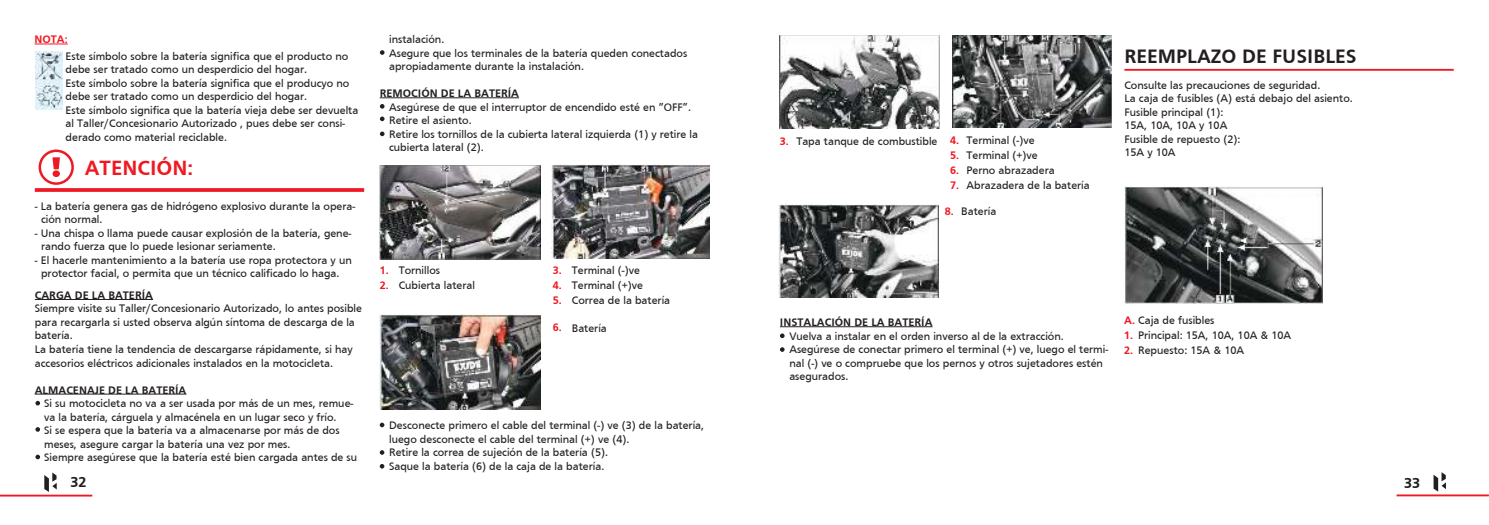
<style>
.page{position:relative;width:1489px;height:525px;background:#fff}
.page>*{position:absolute;margin:0;border:0;box-sizing:border-box;transform-origin:0 0}
.t1{font:700 21.25px "Frutiger";color:#ef1923}
.t2{font:700 20px "Frutiger";color:#241f1f}
.t3{font:700 15px "Frutiger";color:#241f1f}
.t4{font:11.25px/13.5px "Frutiger";color:#241f1f}
.t5{font:700 11.25px "Frutiger";color:#241f1f}
.t6{font:700 11.25px/15px "Frutiger";color:#ef1923;text-align:justify}
.s1{font-weight:700;color:#ef1923}
</style>
<div class="page">
<hr style="left:0;top:494px;width:92px;height:2px;background:#ef1923">
<svg style="left:44px;top:472px;width:13px;height:19px"></svg>
<hr style="left:1396px;top:494px;width:92px;height:2px;background:#ef1923">
<svg style="left:1433px;top:472px;width:12px;height:19px"></svg>
<hr style="left:35px;top:44px;width:33px;height:1px;background:#ef1923">
<div style="left:39px;top:149px;width:35px;height:36px;border:3px solid #ef1923;border-radius:50%"></div>
<svg style="left:52px;top:157px;width:8px;height:20px"></svg>
<svg style="left:35px;top:188px;width:329px;height:4px"></svg>
<hr style="left:35px;top:299px;width:118px;height:1px;background:#241f1f">
<hr style="left:35px;top:393px;width:151px;height:1px;background:#241f1f">
<hr style="left:380px;top:97px;width:139px;height:1px;background:#241f1f">
<img style="left:380px;top:165px;width:160px;height:94px">
<img style="left:380px;top:314px;width:160px;height:95px">
<img style="left:551px;top:165px;width:158px;height:93px">
<svg style="left:35px;top:400px;width:5px;height:5px"></svg>
<svg style="left:35px;top:427px;width:5px;height:4px"></svg>
<svg style="left:35px;top:454px;width:5px;height:5px"></svg>
<svg style="left:380px;top:50px;width:4px;height:5px"></svg>
<svg style="left:380px;top:104px;width:4px;height:5px"></svg>
<svg style="left:380px;top:116px;width:4px;height:5px"></svg>
<svg style="left:380px;top:131px;width:4px;height:5px"></svg>
<svg style="left:380px;top:422px;width:4px;height:5px"></svg>
<svg style="left:380px;top:450px;width:4px;height:4px"></svg>
<svg style="left:380px;top:464px;width:4px;height:4px"></svg>
<img style="left:780px;top:35px;width:159px;height:93px">
<img style="left:778px;top:205px;width:160px;height:92px">
<img style="left:952px;top:35px;width:159px;height:92px">
<hr style="left:780px;top:326px;width:152px;height:1px;background:#241f1f">
<svg style="left:780px;top:333px;width:4px;height:5px"></svg>
<svg style="left:780px;top:347px;width:4px;height:4px"></svg>
<hr style="left:1124px;top:69px;width:329px;height:2px;background:#ef1923">
<img style="left:1124px;top:186px;width:198px;height:117px">
<img style="left:35px;top:51px;width:28px;height:58px">
<p class="t6" style="left:35px;top:32px;width:35px">NOTA:</p>
<p class="t4" style="left:66px;top:49px;width:294px">Este símbolo sobre la batería significa que el producto no debe ser tratado como un desperdicio del hogar.<br>Este símbolo sobre la batería significa que el producyo no debe ser tratado como un desperdicio del hogar.<br>Este símbolo significa que la batería vieja debe ser devuelta al Taller/Concesionario Autorizado , pues debe ser consi&shy;derado como material reciclable.</p>
<h1 class="t1" style="left:85px;top:157px;width:110px">ATENCIÓN:</h1>
<p class="t4" style="left:41px;top:199px;width:316px;text-indent:-6px">- La batería genera gas de hidrógeno explosivo durante la opera&shy;ción normal.</p>
<p class="t4" style="left:41px;top:226px;width:312px;text-indent:-6px">- Una chispa o llama puede causar explosión de la batería, gene&shy;rando fuerza que lo puede lesionar seriamente.</p>
<p class="t4" style="left:35px;top:253px;width:318px;text-align:center">- El hacerle mantenimiento a la batería use ropa protectora y un protector facial, o permita que un técnico calificado lo haga.</p>
<p class="t5" style="left:35px;top:289px;width:120px">CARGA DE LA BATERÍA</p>
<p class="t4" style="left:35px;top:302px;width:329px">Siempre visite su Taller/Concesionario Autorizado, lo antes posible para recargarla si usted observa algún síntoma de descarga de la batería.<br>La batería tiene la tendencia de descargarse rápidamente, si hay accesorios eléctricos adicionales instalados en la motocicleta.</p>
<p class="t5" style="left:35px;top:383px;width:153px">ALMACENAJE DE LA BATERÍA</p>
<p class="t4" style="left:44px;top:396px;width:314px">Si su motocicleta no va a ser usada por más de un mes, remue&shy;va la batería, cárguela y almacénela en un lugar seco y frío.<br>Si se espera que la batería va a almacenarse por más de dos meses, asegure cargar la batería una vez por mes.<br>Siempre asegúrese que la batería esté bien cargada antes de su</p>
<p class="t4" style="left:389px;top:33px;width:300px">instalación.<br>Asegure que los terminales de la batería queden conectados apropiadamente durante la instalación.</p>
<p class="t5" style="left:380px;top:88px;width:141px">REMOCIÓN DE LA BATERÍA</p>
<p class="t4" style="left:389px;top:100px;width:310px">Asegúrese de que el interruptor de encendido esté en ”OFF”.<br>Retire el asiento.<br>Retire los tornillos de la cubierta lateral izquierda (1) y retire la cubierta lateral (2).</p>
<p class="t4" style="left:398px;top:263px;width:78px;line-height:15px">Tornillos<br>Cubierta lateral</p>
<p class="t4" style="left:572px;top:263px;width:100px;line-height:15px">Terminal (-)ve<br>Terminal (+)ve<br>Correa de la batería</p>
<p class="t4" style="left:572px;top:321px;width:37px">Batería</p>
<p class="t6" style="left:380px;top:263px;width:11px">1.<br>2.</p>
<p class="t6" style="left:553px;top:263px;width:11px">3.<br>4.<br>5.</p>
<p class="t6" style="left:553px;top:320px;width:11px">6.</p>
<p class="t4" style="left:389px;top:418px;width:316px">Desconecte primero el cable del terminal (-) ve (3) de la batería, luego desconecte el cable del terminal (+) ve (4).<br>Retire la correa de sujeción de la batería (5).<br>Saque la batería (6) de la caja de la batería.</p>
<p class="t6" style="left:780px;top:134px;width:11px">3.</p>
<p class="t4" style="left:796px;top:135px;width:142px">Tapa tanque de combustible</p>
<p class="t6" style="left:950px;top:133px;width:11px">4.<br>5.<br>6.<br>7.</p>
<p class="t4" style="left:966px;top:133px;width:125px;line-height:15px">Terminal (-)ve<br>Terminal (+)ve<br>Perno abrazadera<br>Abrazadera de la batería</p>
<p class="t6" style="left:944px;top:203px;width:11px">8.</p>
<p class="t4" style="left:961px;top:204px;width:37px">Batería</p>
<h2 class="t2" style="left:1124px;top:45px;width:234px">REEMPLAZO DE FUSIBLES</h2>
<p class="t4" style="left:1124px;top:78px;width:230px">Consulte las precauciones de seguridad.<br>La caja de fusibles (A) está debajo del asiento.<br>Fusible principal (1):<br>15A, 10A, 10A y 10A<br>Fusible de repuesto (2):<br>15A y 10A</p>
<p class="t5" style="left:780px;top:316px;width:154px">INSTALACIÓN DE LA BATERÍA</p>
<p class="t4" style="left:789px;top:329px;width:320px">Vuelva a instalar en el orden inverso al de la extracción.<br>Asegúrese de conectar primero el terminal (+) ve, luego el termi&shy;nal (-) ve o compruebe que los pernos y otros sujetadores estén asegurados.</p>
<p class="t4" style="left:1124px;top:314px;width:92px"><span class="s1">A.</span> Caja de fusibles</p>
<p class="t4" style="left:1124px;top:329px;width:168px"><span class="s1">1.</span> Principal: 15A, 10A, 10A &amp; 10A</p>
<p class="t4" style="left:1124px;top:344px;width:121px"><span class="s1">2.</span> Repuesto: 15A &amp; 10A</p>
<h3 class="t3" style="left:70px;top:474px;width:18px">32</h3>
<h3 class="t3" style="left:1404px;top:474px;width:18px">33</h3>
</div>
